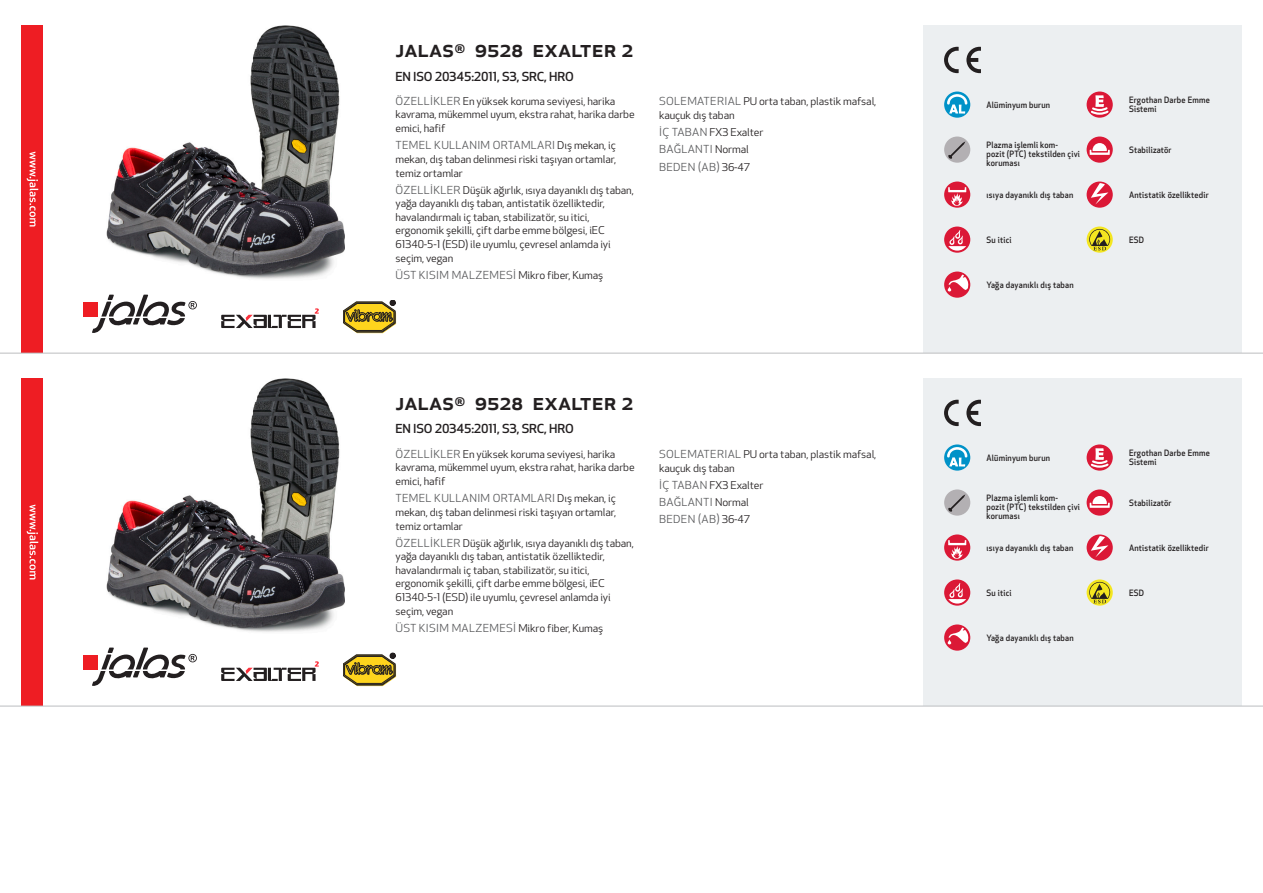
<style>
.page{position:relative;width:1263px;height:893px;background:#fff}
.page>*{position:absolute;margin:0;border:0;box-sizing:border-box;transform-origin:0 0}
.Produkt_namn{font:500 24px "Apex New";color:#231f20}
.Ingress{font:500 12.15px "Apex New";letter-spacing:-.015em;color:#231f20;scale:1.06 1}
.Funktion{font:10.8px/17.2px "Apex New";letter-spacing:.025em;color:#57585a;scale:1.06 1}
.Funktion-2{font:10.5px/13.5px "Apex New";letter-spacing:-.01em;color:#231f20;scale:1.06 1}
.Funktion_body{font:500 8.55px/9px "Apex New";letter-spacing:.025em;color:#231f20;scale:.95 1}
.s1{font-size:10.8px;color:#57585a}
.s2{font-size:10.5px;color:#231f20}
</style>
<div class="page">
<img style="left:107px;top:26px;width:237px;height:253px">
<div style="left:83px;top:302px;width:15px;height:14px;background:#ee1d23"></div>
<svg style="left:92px;top:295px;width:105px;height:38px"></svg>
<svg style="left:221px;top:308px;width:98px;height:20px"></svg>
<svg style="left:343px;top:300px;width:53px;height:33px;background:#ad9844"></svg>
<div style="left:21px;top:26px;width:22px;height:327px;background:#ee1d23"></div>
<svg style="left:27px;top:152px;width:11px;height:75px"></svg>
<div style="left:923px;top:26px;width:319px;height:327px;background:#eceff1"></div>
<svg style="left:966px;top:47px;width:15px;height:26px"></svg>
<svg style="left:944px;top:47px;width:15px;height:26px"></svg>
<svg style="left:944px;top:92px;width:26px;height:26px"></svg>
<svg style="left:947px;top:94px;width:20px;height:20px"></svg>
<div style="left:944px;top:137px;width:26px;height:26px;background:#b3b0b3;border-radius:50%"></div>
<svg style="left:948px;top:141px;width:17px;height:18px"></svg>
<div style="left:944px;top:182px;width:26px;height:26px;background:#db1836;border-radius:50%"></div>
<svg style="left:948px;top:187px;width:18px;height:19px"></svg>
<div style="left:944px;top:227px;width:26px;height:26px;background:#db1836;border-radius:50%"></div>
<svg style="left:948px;top:230px;width:18px;height:21px"></svg>
<svg style="left:944px;top:272px;width:26px;height:26px"></svg>
<svg style="left:948px;top:275px;width:20px;height:17px"></svg>
<svg style="left:1086px;top:92px;width:27px;height:26px"></svg>
<svg style="left:1089px;top:95px;width:21px;height:21px"></svg>
<div style="left:1086px;top:137px;width:27px;height:26px;background:#db1836;border-radius:50%"></div>
<svg style="left:1090px;top:143px;width:20px;height:12px"></svg>
<svg style="left:1086px;top:182px;width:27px;height:26px"></svg>
<svg style="left:1091px;top:183px;width:17px;height:22px"></svg>
<svg style="left:1086px;top:227px;width:27px;height:26px"></svg>
<svg style="left:1089px;top:229px;width:21px;height:21px"></svg>
<img style="left:107px;top:378px;width:237px;height:254px">
<div style="left:83px;top:654px;width:15px;height:15px;background:#ee1d23"></div>
<svg style="left:92px;top:648px;width:105px;height:38px"></svg>
<svg style="left:221px;top:661px;width:98px;height:20px"></svg>
<svg style="left:343px;top:653px;width:53px;height:33px;background:#ad9843"></svg>
<div style="left:21px;top:378px;width:22px;height:328px;background:#ee1d23"></div>
<svg style="left:27px;top:505px;width:11px;height:74px"></svg>
<div style="left:923px;top:378px;width:319px;height:328px;background:#eceff1"></div>
<svg style="left:966px;top:400px;width:15px;height:26px"></svg>
<svg style="left:944px;top:400px;width:15px;height:26px"></svg>
<svg style="left:944px;top:444px;width:26px;height:27px"></svg>
<svg style="left:947px;top:447px;width:20px;height:19px"></svg>
<div style="left:944px;top:489px;width:26px;height:27px;background:#b3b0b3;border-radius:50%"></div>
<svg style="left:948px;top:494px;width:17px;height:18px"></svg>
<svg style="left:944px;top:534px;width:26px;height:27px"></svg>
<svg style="left:948px;top:540px;width:18px;height:19px"></svg>
<svg style="left:944px;top:579px;width:26px;height:27px"></svg>
<svg style="left:948px;top:583px;width:18px;height:21px"></svg>
<svg style="left:944px;top:624px;width:26px;height:27px"></svg>
<svg style="left:948px;top:627px;width:20px;height:17px"></svg>
<svg style="left:1086px;top:444px;width:27px;height:27px"></svg>
<svg style="left:1089px;top:448px;width:21px;height:21px"></svg>
<svg style="left:1086px;top:489px;width:27px;height:27px"></svg>
<svg style="left:1090px;top:496px;width:20px;height:12px"></svg>
<svg style="left:1086px;top:534px;width:27px;height:27px"></svg>
<svg style="left:1091px;top:536px;width:17px;height:21px"></svg>
<svg style="left:1086px;top:579px;width:27px;height:27px"></svg>
<svg style="left:1089px;top:582px;width:21px;height:21px"></svg>
<hr style="left:0;top:353px;width:1263px;height:1px;background:#bcbdc0">
<hr style="left:0;top:706px;width:1263px;height:1px;background:#bcbdc0">
<p class="Produkt_namn" style="left:395px;top:33px;width:239px">JALAS<sup>®</sup> 9528 EXALTER 2</p>
<p class="Ingress" style="left:395px;top:68px;width:170px">EN ISO 20345:2011, S3, SRC, HRO</p>
<p class="Funktion-2" style="left:395px;top:94px;width:227px"><span class="s1">ÖZELLİKLER</span> En yüksek koruma seviyesi, harika kavrama, mükemmel uyum, ekstra rahat, harika darbe emici, hafif</p>
<p class="Funktion" style="left:395px;top:137px;width:209px">TEMEL KULLANIM ORTAMLARI <span class="s2">Dış mekan, iç</span></p>
<p class="Funktion-2" style="left:395px;top:152px;width:210px">mekan, dış taban delinmesi riski taşıyan ortamlar, temiz ortamlar</p>
<p class="Funktion-2" style="left:395px;top:183px;width:226px"><span class="s1">ÖZELLİKLER</span> Düşük ağırlık, ısıya dayanıklı dış taban, yağa dayanıklı dış taban, antistatik özelliktedir, havalandırmalı iç taban, stabilizatör, su itici, ergonomik şekilli, çift darbe emme bölgesi, iEC 61340-5-1 (ESD) ile uyumlu, çevresel anlamda iyi seçim, vegan</p>
<p class="Funktion" style="left:395px;top:266px;width:198px">ÜST KISIM MALZEMESİ <span class="s2">Mikro fiber, Kumaş</span></p>
<p class="Funktion-2" style="left:659px;top:94px;width:206px"><span class="s1">SOLEMATERIAL</span> PU orta taban, plastik mafsal, kauçuk dış taban</p>
<p class="Funktion-2" style="left:659px;top:126px;width:100px"><span class="s1">İÇ TABAN</span> FX3 Exalter</p>
<p class="Funktion" style="left:659px;top:141px;width:87px">BAĞLANTI <span class="s2">Normal<br></span>BEDEN (AB) <span class="s2">36-47</span></p>
<p class="Produkt_namn" style="left:395px;top:385px;width:239px">JALAS<sup>®</sup> 9528 EXALTER 2</p>
<p class="Ingress" style="left:395px;top:421px;width:170px">EN ISO 20345:2011, S3, SRC, HRO</p>
<p class="Funktion-2" style="left:395px;top:447px;width:227px"><span class="s1">ÖZELLİKLER</span> En yüksek koruma seviyesi, harika kavrama, mükemmel uyum, ekstra rahat, harika darbe emici, hafif</p>
<p class="Funktion" style="left:395px;top:490px;width:209px">TEMEL KULLANIM ORTAMLARI <span class="s2">Dış mekan, iç</span></p>
<p class="Funktion-2" style="left:395px;top:505px;width:210px">mekan, dış taban delinmesi riski taşıyan ortamlar, temiz ortamlar</p>
<p class="Funktion-2" style="left:395px;top:536px;width:226px"><span class="s1">ÖZELLİKLER</span> Düşük ağırlık, ısıya dayanıklı dış taban, yağa dayanıklı dış taban, antistatik özelliktedir, havalandırmalı iç taban, stabilizatör, su itici, ergonomik şekilli, çift darbe emme bölgesi, iEC 61340-5-1 (ESD) ile uyumlu, çevresel anlamda iyi seçim, vegan</p>
<p class="Funktion" style="left:395px;top:619px;width:198px">ÜST KISIM MALZEMESİ <span class="s2">Mikro fiber, Kumaş</span></p>
<p class="Funktion-2" style="left:659px;top:447px;width:206px"><span class="s1">SOLEMATERIAL</span> PU orta taban, plastik mafsal, kauçuk dış taban</p>
<p class="Funktion-2" style="left:659px;top:478px;width:100px"><span class="s1">İÇ TABAN</span> FX3 Exalter</p>
<p class="Funktion" style="left:659px;top:494px;width:87px">BAĞLANTI <span class="s2">Normal<br></span>BEDEN (AB) <span class="s2">36-47</span></p>
<p class="Funktion_body" style="left:986px;top:100px;width:68px">Alüminyum burun</p>
<p class="Funktion_body" style="left:986px;top:140px;width:100px">Plazma işlemli kom-<br>pozit (PTC) tekstilden çivi koruması</p>
<p class="Funktion_body" style="left:986px;top:190px;width:93px">ısıya dayanıklı dış taban</p>
<p class="Funktion_body" style="left:986px;top:235px;width:28px">Su itici</p>
<p class="Funktion_body" style="left:986px;top:280px;width:93px">Yağa dayanıklı dış taban</p>
<p class="Funktion_body" style="left:1129px;top:96px;width:87px">Ergothan Darbe Emme<br>Sistemi</p>
<p class="Funktion_body" style="left:1129px;top:145px;width:46px">Stabilizatör</p>
<p class="Funktion_body" style="left:1129px;top:190px;width:85px">Antistatik özelliktedir</p>
<p class="Funktion_body" style="left:1129px;top:235px;width:17px">ESD</p>
<p class="Funktion_body" style="left:986px;top:453px;width:68px">Alüminyum burun</p>
<p class="Funktion_body" style="left:986px;top:493px;width:100px">Plazma işlemli kom-<br>pozit (PTC) tekstilden çivi koruması</p>
<p class="Funktion_body" style="left:986px;top:543px;width:93px">ısıya dayanıklı dış taban</p>
<p class="Funktion_body" style="left:986px;top:588px;width:28px">Su itici</p>
<p class="Funktion_body" style="left:986px;top:633px;width:93px">Yağa dayanıklı dış taban</p>
<p class="Funktion_body" style="left:1129px;top:449px;width:87px">Ergothan Darbe Emme<br>Sistemi</p>
<p class="Funktion_body" style="left:1129px;top:498px;width:46px">Stabilizatör</p>
<p class="Funktion_body" style="left:1129px;top:543px;width:85px">Antistatik özelliktedir</p>
<p class="Funktion_body" style="left:1129px;top:588px;width:17px">ESD</p>
</div>
